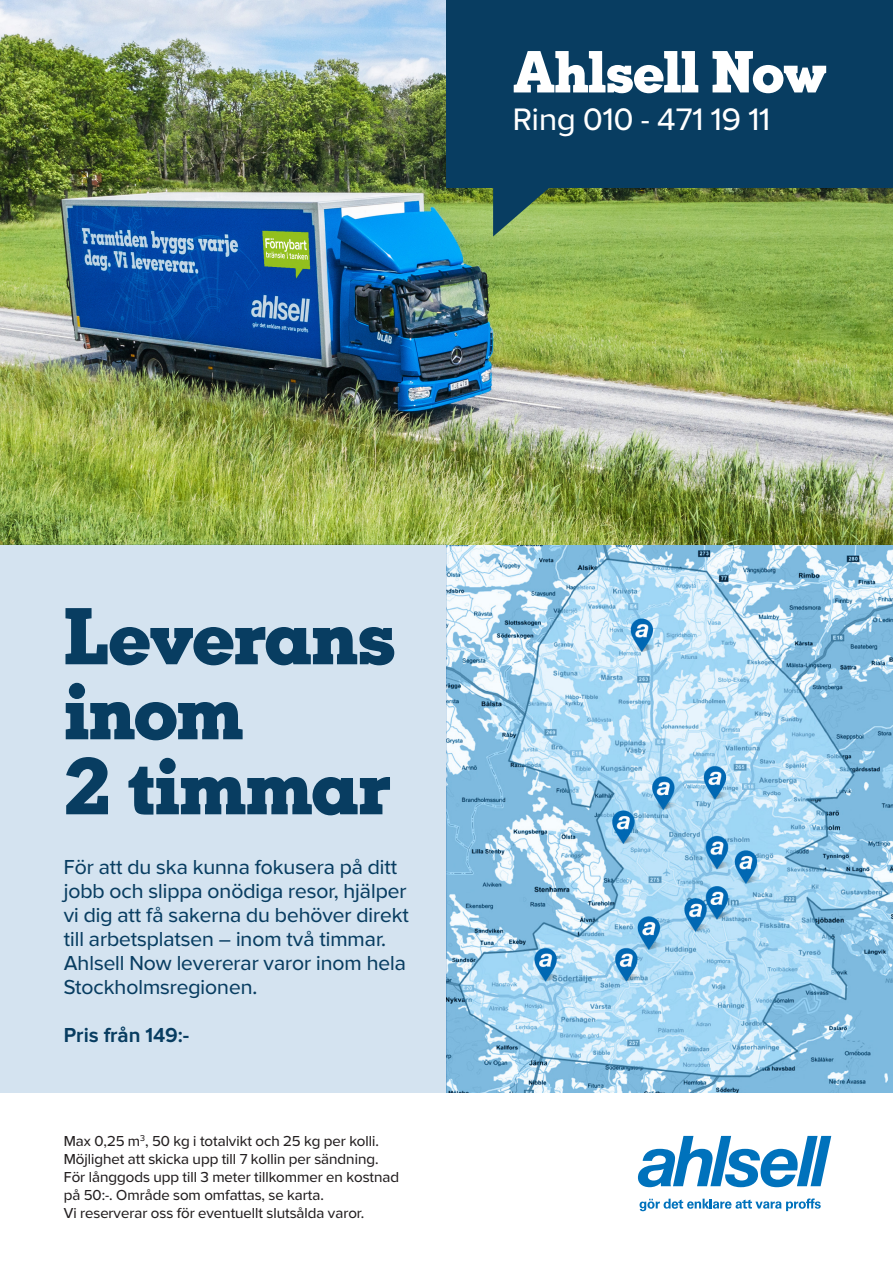
<style>
.page{position:relative;width:893px;height:1263px;background:#fff}
.page>*{position:absolute;margin:0;border:0;box-sizing:border-box;transform-origin:0 0}
.t1{font:800 78px "Ahlsell Slab";letter-spacing:-.025em;color:#083d61}
.t2{font:800 57.6px "Ahlsell Slab";letter-spacing:-.04em;color:#fff}
.t3{font:32.25px "Ahlsell Sans";color:#fff}
.t4{font:21px/24px "Ahlsell Sans";color:#083d61}
.t5{font:700 21px "Ahlsell Sans";color:#083d61}
.t6{font:15px "Ahlsell Sans";color:#231f20}
</style>
<div class="page">
<img style="left:446px;top:544px;width:447px;height:549px">
<img style="left:0;top:0;width:893px;height:544px">
<div style="left:446px;top:0;width:447px;height:187px;background:#083d61"></div>
<svg style="left:493px;top:187px;width:72px;height:50px;background:#5f885e"></svg>
<svg style="left:638px;top:1136px;width:193px;height:51px"></svg>
<svg style="left:639px;top:1198px;width:182px;height:13px"></svg>
<div style="left:0;top:544px;width:446px;height:549px;background:#d4e3f0"></div>
<p class="t2" style="left:513px;top:36px;width:316px">Ahlsell Now</p>
<p class="t3" style="left:513px;top:101px;width:259px">Ring 010 - 471 19 11</p>
<p class="t1" style="left:64px;top:587px;width:335px">Leverans</p>
<p class="t1" style="left:64px;top:662px;width:182px">inom</p>
<p class="t1" style="left:64px;top:737px;width:328px">2 timmar</p>
<p class="t4" style="left:64px;top:854px;width:347px">För att du ska kunna fokusera på ditt jobb och slippa onödiga resor, hjälper vi dig att få sakerna du behöver direkt till arbetsplatsen – inom två timmar.<br>Ahlsell Now levererar varor inom hela Stockholmsregionen.</p>
<p class="t5" style="left:64px;top:1022px;width:127px">Pris från 149:-</p>
<p class="t6" style="left:64px;top:1132px;width:317px">Max 0,25 m<sup>3</sup>, 50 kg i totalvikt och 25 kg per kolli.</p>
<p class="t6" style="left:64px;top:1150px;width:316px">Möjlighet att skicka upp till 7 kollin per sändning.</p>
<p class="t6" style="left:64px;top:1168px;width:337px">För långgods upp till 3 meter tillkommer en kostnad</p>
<p class="t6" style="left:64px;top:1186px;width:262px">på 50:-. Område som omfattas, se karta.</p>
<p class="t6" style="left:64px;top:1204px;width:302px">Vi reserverar oss för eventuellt slutsålda varor.</p>
</div>
